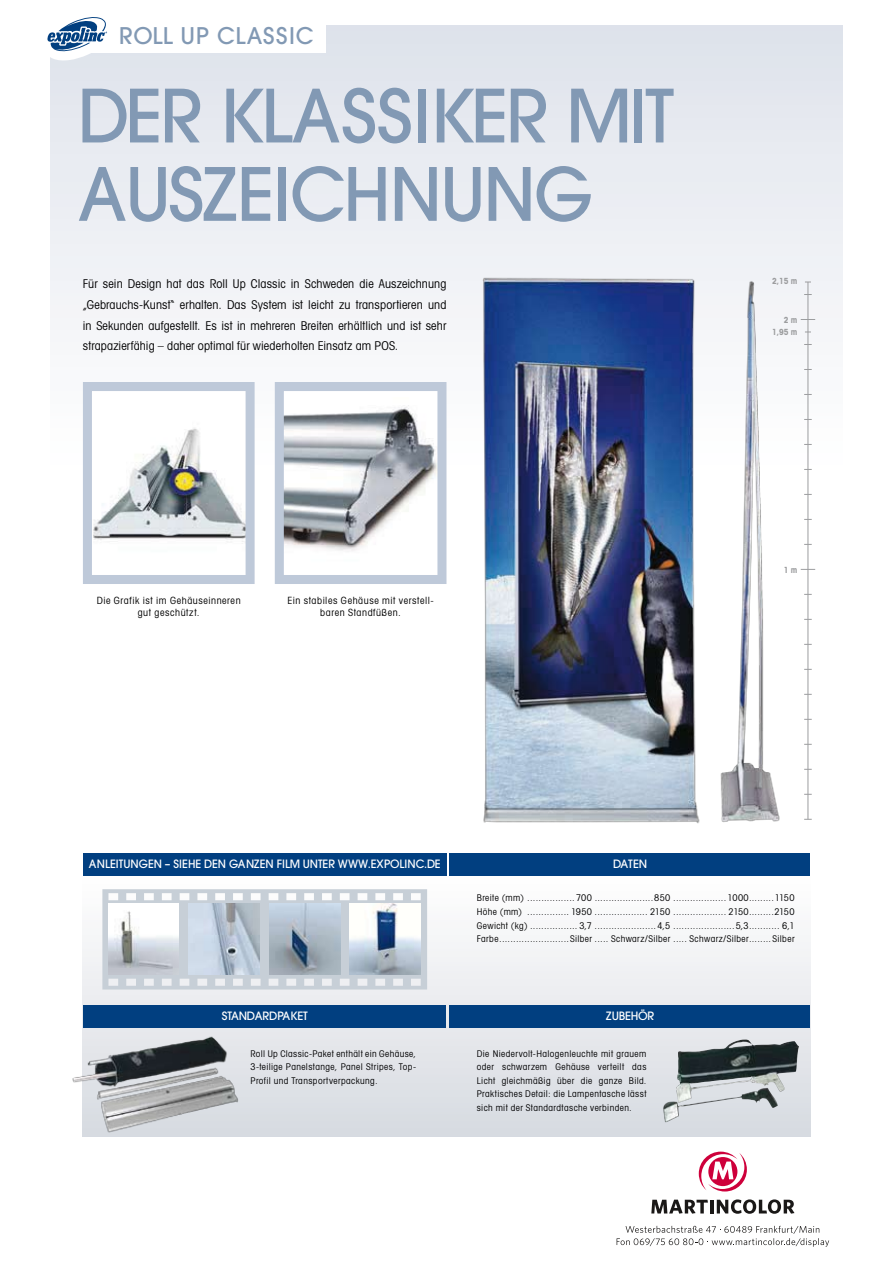
<style>
.page{position:relative;width:893px;height:1263px;background:#fff}
.page>*{position:absolute;margin:0;border:0;box-sizing:border-box;transform-origin:0 0}
.t1{font:500 72.75px/78.3px "Avant Garde";letter-spacing:-.025em;color:#8299b4}
.t2{font:500 22.8px "Avant Garde";letter-spacing:.035em;color:#8299b4}
.t3{font:condensed 12.15px/20.7px "Avant Garde";letter-spacing:.01em;color:#000001;text-align:justify}
.t4{font:500 11.4px "Avant Garde";letter-spacing:-.005em;color:#fff}
.t5{font:500 11.4px "Avant Garde";letter-spacing:-.025em;color:#fff}
.t6{font:condensed 10.05px/12px "Avant Garde";letter-spacing:.06em;color:#000001;text-align:center}
.t7{font:condensed 9.3px/13.5px "Avant Garde";letter-spacing:.045em;color:#000001;text-align:justify}
.t8{font:700 condensed 8.55px "Avant Garde";color:#9c9d9f}
</style>
<div class="page">
<div style="left:51px;top:26px;width:791px;height:463px;background:linear-gradient(to right,#eff1f5,#e4e8ef)"></div>
<div style="left:83px;top:862px;width:727px;height:274px;background:linear-gradient(to bottom,#fff,#d7dbe1)"></div>
<img style="left:435px;top:248px;width:408px;height:576px">
<img style="left:72px;top:1004px;width:172px;height:133px">
<img style="left:661px;top:1039px;width:138px;height:84px">
<svg style="left:102px;top:889px;width:325px;height:100px;background:#d1d7de"></svg>
<img style="left:108px;top:904px;width:71px;height:71px">
<img style="left:189px;top:904px;width:70px;height:71px">
<img style="left:269px;top:904px;width:71px;height:71px">
<img style="left:350px;top:904px;width:70px;height:71px">
<div style="left:83px;top:1005px;width:363px;height:22px;background:#013f80"></div>
<div style="left:449px;top:1005px;width:361px;height:22px;background:#013f80"></div>
<div style="left:75px;top:0;width:251px;height:52px;background:#fff"></div>
<img style="left:93px;top:392px;width:152px;height:150px">
<div style="left:83px;top:382px;width:172px;height:202px;border:9px solid #bec9d9"></div>
<div style="left:279px;top:386px;width:163px;height:193px;background:#fff"></div>
<img style="left:285px;top:405px;width:151px;height:146px">
<div style="left:275px;top:382px;width:171px;height:202px;border:9px solid #bec9d9"></div>
<div style="left:83px;top:853px;width:364px;height:22px;background:#013f80"></div>
<div style="left:449px;top:853px;width:361px;height:22px;background:#013f80"></div>
<hr style="left:808px;top:282px;width:1px;height:537px;background:#9c9d9f">
<svg style="left:801px;top:319px;width:14px;height:1px"></svg>
<svg style="left:801px;top:569px;width:14px;height:1px"></svg>
<svg style="left:47px;top:17px;width:66px;height:43px"></svg>
<svg style="left:699px;top:1151px;width:48px;height:40px"></svg>
<svg style="left:651px;top:1200px;width:57px;height:13px"></svg>
<hr style="left:710px;top:1200px;width:4px;height:13px;background:#1a1817">
<svg style="left:717px;top:1199px;width:77px;height:15px"></svg>
<svg style="left:617px;top:1226px;width:212px;height:21px"></svg>
<h2 class="t2" style="left:119px;top:21px;width:196px">ROLL UP CLASSIC</h2>
<h1 class="t1" style="left:78px;top:77px;width:598px">DER KLASSIKER MIT<br>AUSZEICHNUNG</h1>
<p class="t3" style="left:83px;top:273px;width:365px">Für sein Design hat das Roll Up Classic in Schweden die Auszeichnung „Gebrauchs-Kunst“ erhalten. Das System ist leicht zu transportieren und in Sekunden aufgestellt. Es ist in mehreren Breiten erhältlich und ist sehr strapazierfähig – daher optimal für wiederholten Einsatz am POS.</p>
<p class="t6" style="left:97px;top:594px;width:145px">Die Grafik ist im Gehäuseinneren gut geschützt.</p>
<p class="t6" style="left:287px;top:594px;width:148px">Ein stabiles Gehäuse mit verstell&shy;baren Standfüßen.</p>
<p class="t4" style="left:89px;top:857px;width:353px">ANLEITUNGEN – SIEHE DEN GANZEN FILM UNTER WWW.EXPOLINC.DE</p>
<p class="t4" style="left:613px;top:857px;width:36px">DATEN</p>
<p class="t8" style="left:772px;top:276px;width:27px">2,15 m</p>
<p class="t8" style="left:784px;top:315px;width:15px">2 m</p>
<p class="t8" style="left:772px;top:326px;width:27px">1,95 m</p>
<p class="t8" style="left:784px;top:564px;width:15px">1 m</p>
<p class="t7" style="left:477px;top:891px;width:319px">Breite (mm) ................. 700 .....................850 ...................1000.........1150<br>Höhe (mm) ............... 1950 ................... 2150 ................... 2150.........2150<br>Gewicht (kg) ................. 3,7 ......................4,5 ......................5,3........... 6,1<br>Farbe.........................Silber ..... Schwarz/Silber ..... Schwarz/Silber........ Silber</p>
<p class="t5" style="left:222px;top:1009px;width:87px">STANDARDPAKET</p>
<p class="t5" style="left:606px;top:1009px;width:49px">ZUBEHÖR</p>
<p class="t7" style="left:251px;top:1046px;width:167px">Roll Up Classic-Paket enthält ein Gehäuse, 3-teilige Panelstange, Panel Stripes, Top-Profil und Transportverpackung.</p>
<p class="t7" style="left:477px;top:1046px;width:171px">Die Niedervolt-Halogenleuchte mit grauem oder schwarzem Gehäuse verteilt das Licht gleichmäßig über die ganze Bild.<br>Praktisches Detail: die Lampentasche lässt sich mit der Standardtasche verbinden.</p>
</div>
